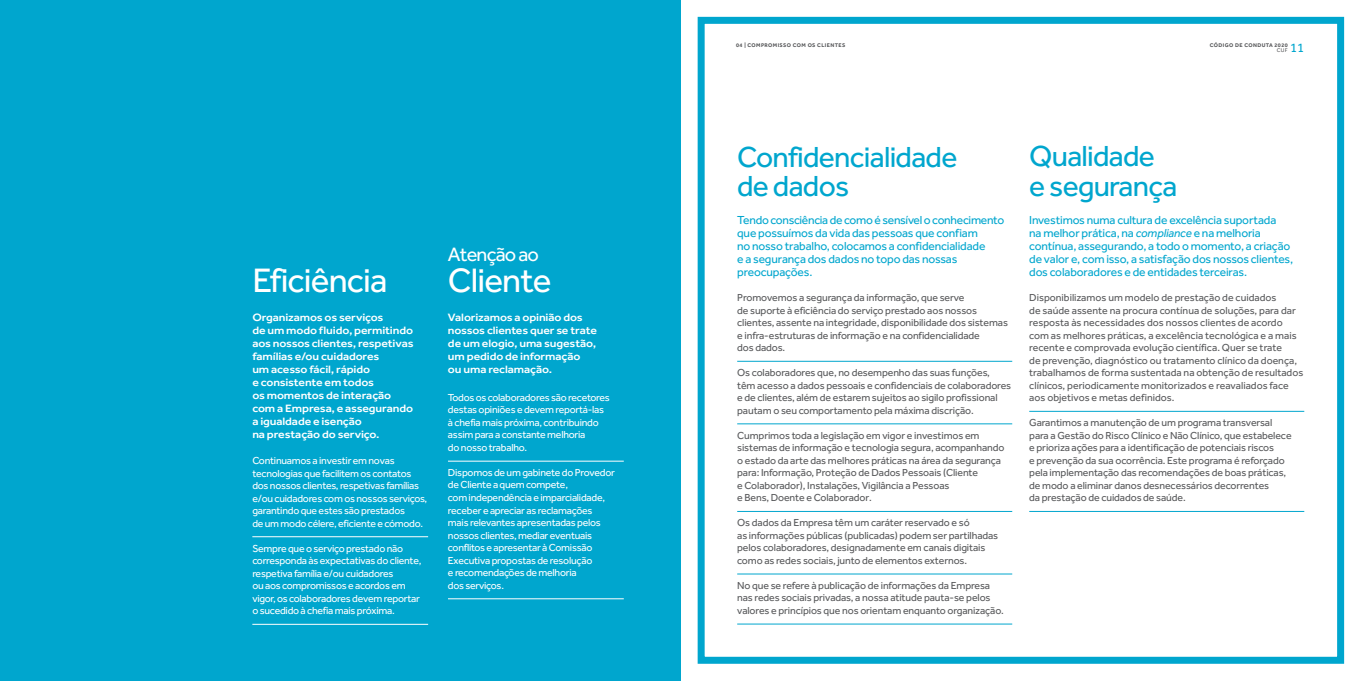
<style>
.page{position:relative;width:1361px;height:681px;background:#fff}
.page>*{position:absolute;margin:0;border:0;box-sizing:border-box;transform-origin:0 0}
.t1{font:35px "Effra";letter-spacing:-.025em;color:#fff}
.t2{font:30px/30px "Effra";letter-spacing:-.025em;color:#00a6ce}
.t3{font:20px "Effra";letter-spacing:-.04em;color:#fff}
.t4{font:13px "Effra";color:#00a6ce}
.t5{font:12px/13px "Effra";letter-spacing:-.015em;color:#00a6ce}
.t6{font:500 11px/13px "Effra";letter-spacing:-.01em;color:#fff;scale:1.11 1}
.t7{font:10.5px/12.5px "Effra";letter-spacing:-.01em;color:#58595b}
.t8{font:10.5px/12.5px "Effra";letter-spacing:-.025em;color:#fff}
.t9{font:700 5.5px "Effra";letter-spacing:.07em;color:#58595b}
.t10{font:5.5px "Effra";color:#58595b}
.s1{font-style:italic}
</style>
<div class="page">
<div style="left:0;top:0;width:680px;height:680px;background:#00a6ce"></div>
<hr style="left:1029px;top:411px;width:275px;height:1px;background:#00a6ce">
<hr style="left:1029px;top:511px;width:275px;height:1px;background:#00a6ce">
<hr style="left:252px;top:536px;width:176px;height:1px;background:#fff">
<hr style="left:252px;top:623px;width:176px;height:1px;background:#fff">
<hr style="left:448px;top:460px;width:176px;height:1px;background:#fff">
<hr style="left:448px;top:598px;width:176px;height:1px;background:#fff">
<hr style="left:737px;top:361px;width:275px;height:1px;background:#00a6ce">
<hr style="left:737px;top:423px;width:275px;height:1px;background:#00a6ce">
<hr style="left:737px;top:511px;width:275px;height:1px;background:#00a6ce">
<hr style="left:737px;top:573px;width:275px;height:1px;background:#00a6ce">
<hr style="left:737px;top:623px;width:275px;height:1px;background:#00a6ce">
<div style="left:697px;top:17px;width:647px;height:646px;border:7px solid #00a6ce"></div>
<h1 class="t1" style="left:252px;top:260px;width:137px">Eficiência</h1>
<p class="t6" style="left:252px;top:311px;width:147px">Organizamos os serviços<br>de um modo fluido, permitindo aos nossos clientes, respetivas famílias e/ou cuidadores<br>um acesso fácil, rápido<br>e consistente em todos<br>os momentos de interação com a Empresa, e assegurando a igualdade e isenção<br>na prestação do serviço.</p>
<p class="t8" style="left:252px;top:454px;width:176px">Continuamos a investir em novas tecnologias que facilitem os contatos dos nossos clientes, respetivas famílias e/ou cuidadores com os nossos serviços, garantindo que estes são prestados<br>de um modo célere, eficiente e cómodo.</p>
<p class="t8" style="left:252px;top:541px;width:170px">Sempre que o serviço prestado não corresponda às expectativas do cliente, respetiva família e/ou cuidadores<br>ou aos compromissos e acordos em vigor, os colaboradores devem reportar o sucedido à chefia mais próxima.</p>
<h3 class="t3" style="left:448px;top:242px;width:93px">Atenção ao</h3>
<h1 class="t1" style="left:448px;top:260px;width:105px">Cliente</h1>
<p class="t6" style="left:448px;top:311px;width:136px">Valorizamos a opinião dos nossos clientes quer se trate de um elogio, uma sugestão, um pedido de informação<br>ou uma reclamação.</p>
<p class="t8" style="left:448px;top:391px;width:163px">Todos os colaboradores são recetores destas opiniões e devem reportá-las à chefia mais próxima, contribuindo assim para a constante melhoria<br>do nosso trabalho.</p>
<p class="t8" style="left:448px;top:466px;width:169px">Dispomos de um gabinete do Provedor de Cliente a quem compete,<br>com independência e imparcialidade, receber e apreciar as reclamações mais relevantes apresentadas pelos nossos clientes, mediar eventuais conflitos e apresentar à Comissão<br>Executiva propostas de resolução<br>e recomendações de melhoria<br>dos serviços.</p>
<p class="t9" style="left:736px;top:41px;width:111px">04 | COMPROMISSO COM OS CLIENTES</p>
<p class="t9" style="left:1210px;top:41px;width:79px">CÓDIGO DE CONDUTA 2020</p>
<p class="t10" style="left:1276px;top:47px;width:13px">CUF</p>
<p class="t4" style="left:1290px;top:40px;width:16px">11</p>
<h2 class="t2" style="left:737px;top:142px;width:222px;line-height:29px">Confidencialidade de dados</h2>
<p class="t5" style="left:737px;top:213px;width:269px">Tendo consciência de como é sensível o conhecimento que possuímos da vida das pessoas que confiam<br>no nosso trabalho, colocamos a confidencialidade<br>e a segurança dos dados no topo das nossas preocupações.</p>
<p class="t7" style="left:737px;top:291px;width:272px">Promovemos a segurança da informação, que serve<br>de suporte à eficiência do serviço prestado aos nossos clientes, assente na integridade, disponibilidade dos sistemas e infra-estruturas de informação e na confidencialidade<br>dos dados.</p>
<p class="t7" style="left:737px;top:366px;width:275px">Os colaboradores que, no desempenho das suas funções,<br>têm acesso a dados pessoais e confidenciais de colaboradores e de clientes, além de estarem sujeitos ao sigilo profissional pautam o seu comportamento pela máxima discrição.</p>
<p class="t7" style="left:737px;top:428px;width:269px">Cumprimos toda a legislação em vigor e investimos em sistemas de informação e tecnologia segura, acompanhando o estado da arte das melhores práticas na área da segurança para: Informação, Proteção de Dados Pessoais (Cliente<br>e Colaborador), Instalações, Vigilância a Pessoas<br>e Bens, Doente e Colaborador.</p>
<p class="t7" style="left:737px;top:516px;width:262px">Os dados da Empresa têm um caráter reservado e só<br>as informações públicas (publicadas) podem ser partilhadas pelos colaboradores, designadamente em canais digitais como as redes sociais, junto de elementos externos.</p>
<p class="t7" style="left:737px;top:578px;width:268px">No que se refere à publicação de informações da Empresa nas redes sociais privadas, a nossa atitude pauta-se pelos valores e princípios que nos orientam enquanto organização.</p>
<h2 class="t2" style="left:1029px;top:140px;width:150px">Qualidade e segurança</h2>
<p class="t5" style="left:1029px;top:213px;width:265px">Investimos numa cultura de excelência suportada<br>na melhor prática, na <span class="s1">compliance</span> e na melhoria contínua, assegurando, a todo o momento, a criação de valor e, com isso, a satisfação dos nossos clientes, dos colaboradores e de entidades terceiras.</p>
<p class="t7" style="left:1029px;top:291px;width:276px">Disponibilizamos um modelo de prestação de cuidados<br>de saúde assente na procura contínua de soluções, para dar resposta às necessidades dos nossos clientes de acordo com as melhores práticas, a excelência tecnológica e a mais recente e comprovada evolução científica. Quer se trate<br>de prevenção, diagnóstico ou tratamento clínico da doença, trabalhamos de forma sustentada na obtenção de resultados clínicos, periodicamente monitorizados e reavaliados face aos objetivos e metas definidos.</p>
<p class="t7" style="left:1029px;top:416px;width:264px">Garantimos a manutenção de um programa transversal para a Gestão do Risco Clínico e Não Clínico, que estabelece e prioriza ações para a identificação de potenciais riscos<br>e prevenção da sua ocorrência. Este programa é reforçado pela implementação das recomendações de boas práticas, de modo a eliminar danos desnecessários decorrentes<br>da prestação de cuidados de saúde.</p>
</div>
